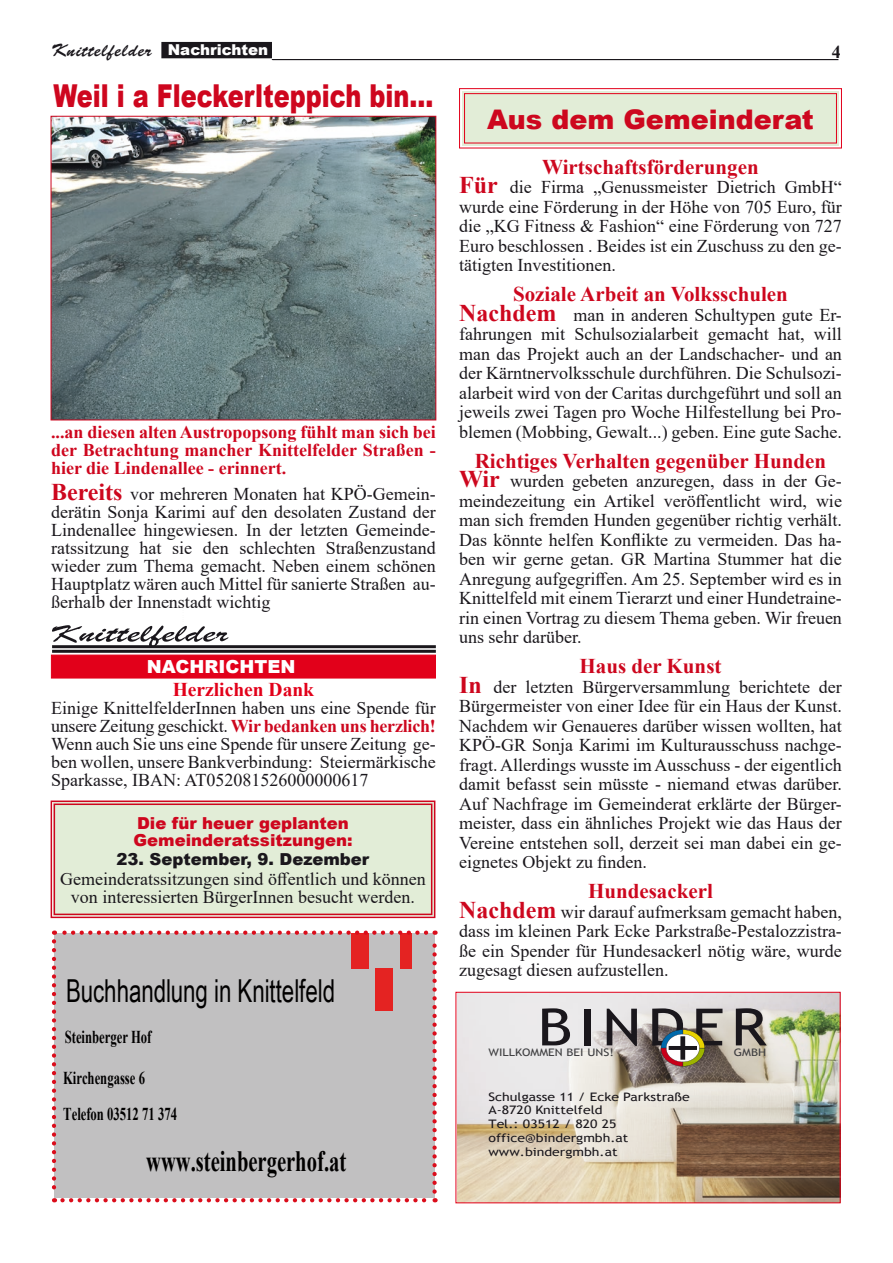
<style>
.page{position:relative;width:893px;height:1263px;background:#fff}
.page>*{position:absolute;margin:0;border:0;box-sizing:border-box;transform-origin:0 0}
.t1{font:51.3px "Trebuchet MS";letter-spacing:.105em;color:#1a171c;scale:1.2 1}
.t2{font:31.65px "Arial Unicode MS";color:#010000;scale:.7 1}
.t3{font:900 31.5px "Arial";color:#ce061e;scale:.76 1}
.t4{font:700 29.4px "Times New Roman";color:#010000;scale:.7 1}
.t5{font:900 27px "Arial";color:#cd071e}
.t6{font:700 21px "Times New Roman";color:#cd071e}
.t7{font:700 19.5px "Times New Roman";color:#e2001a}
.t8{font:700 18.15px/36px "Times New Roman";color:#010000;scale:.7 1}
.t9{font:18px/19.5px "Times New Roman";color:#1a171c;text-align:justify}
.t10{font:700 18px/18px "Times New Roman";color:#ce061e;text-align:justify}
.t11{font:18px "Brush Script Std";letter-spacing:.05em;color:#1a171c}
.t12{font:900 18px "Arial";color:#fff}
.t13{font:700 18px "Times New Roman";color:#1a171c}
.t14{font:900 16.5px "Arial";color:#ce061e}
.t15{font:900 16.5px "Arial";color:#1a171c}
.t16{font:900 15px "Arial";color:#fff}
.t17{font:11.7px/14.1px "Trebuchet MS";color:#1a171c;scale:1.2 1}
.t18{font:10.35px "Trebuchet MS";color:#3e3e40;scale:1.2 1}
.s1{font-weight:700;font-size:24px;color:#cd071e}
.s2{font-weight:700;color:#cd071e}
</style>
<div class="page">
<div style="left:162px;top:42px;width:109px;height:16px;background:#1a171c"></div>
<hr style="left:272px;top:59px;width:566px;height:1px;background:#1a171c">
<div style="left:54px;top:933px;width:381px;height:35px;background:#c1c0c1"></div>
<div style="left:54px;top:968px;width:381px;height:43px;background:#c1c0c1"></div>
<div style="left:54px;top:1011px;width:381px;height:15px;background:#c1c0c1"></div>
<div style="left:54px;top:1026px;width:381px;height:21px;background:#c1c0c1"></div>
<div style="left:54px;top:1047px;width:381px;height:20px;background:#c1c0c1"></div>
<div style="left:54px;top:1067px;width:381px;height:20px;background:#c1c0c1"></div>
<div style="left:54px;top:1087px;width:381px;height:16px;background:#c1c0c1"></div>
<div style="left:54px;top:1103px;width:381px;height:20px;background:#c1c0c1"></div>
<div style="left:54px;top:1123px;width:381px;height:21px;background:#c1c0c1"></div>
<div style="left:54px;top:1144px;width:381px;height:33px;background:#c1c0c1"></div>
<div style="left:54px;top:1177px;width:381px;height:21px;background:#c1c0c1"></div>
<div style="left:351px;top:933px;width:17px;height:35px;background:#e42322"></div>
<div style="left:401px;top:933px;width:11px;height:35px;background:#e42322"></div>
<div style="left:376px;top:968px;width:12px;height:43px;background:#e42322"></div>
<div style="left:388px;top:968px;width:5px;height:43px;background:#e42322"></div>
<svg style="left:52px;top:941px;width:4px;height:261px"></svg>
<svg style="left:62px;top:1198px;width:374px;height:4px"></svg>
<svg style="left:432px;top:930px;width:5px;height:261px"></svg>
<svg style="left:54px;top:930px;width:372px;height:5px"></svg>
<svg style="left:50px;top:800px;width:386px;height:119px;background:#e1e4d1"></svg>
<div style="left:54px;top:803px;width:378px;height:112px;border:1px solid #ce061e"></div>
<img style="left:53px;top:118px;width:381px;height:300px">
<div style="left:51px;top:116px;width:385px;height:304px;border:1px solid #ce061e"></div>
<div style="left:51px;top:655px;width:385px;height:23px;background:#e2001a"></div>
<hr style="left:52px;top:650px;width:384px;height:3px;background:#1a171c">
<img style="left:52px;top:625px;width:176px;height:25px">
<hr style="left:52px;top:645px;width:384px;height:3px;background:#1a171c">
<svg style="left:459px;top:88px;width:383px;height:61px;background:#e4e4d2"></svg>
<div style="left:464px;top:93px;width:373px;height:51px;border:1px solid #e2001a"></div>
<img style="left:458px;top:994px;width:380px;height:207px">
<svg style="left:661px;top:1029px;width:44px;height:37px"></svg>
<div style="left:456px;top:992px;width:384px;height:211px;border:1px solid #e2001a"></div>
<p class="t11" style="left:51px;top:40px;width:102px">Knittelfelder</p>
<p class="t13" style="left:832px;top:39px;width:10px">4</p>
<p class="t16" style="left:168px;top:39px;width:102px">Nachrichten</p>
<p class="t3" style="left:53px;top:73px;width:502px">Weil i a Fleckerlteppich bin...</p>
<p class="t10" style="left:51px;top:423px;width:386px">...an diesen alten Austropopsong fühlt man sich bei der Betrachtung mancher Knittelfelder Straßen - hier die Lindenallee - erinnert.</p>
<p class="t9" style="left:51px;top:484px;width:386px;line-height:18px"><span class="s1">Bereits</span> vor mehreren Monaten hat KPÖ-Gemein&shy;derätin Sonja Karimi auf den desolaten Zustand der Lindenallee hingewiesen. In der letzten Gemeinde&shy;ratssitzung hat sie den schlechten Straßenzustand wieder zum Thema gemacht. Neben einem schönen Hauptplatz wären auch Mittel für sanierte Straßen au&shy;ßerhalb der Innenstadt wichtig</p>
<p class="t12" style="left:147px;top:654px;width:150px">NACHRICHTEN</p>
<p class="t7" style="left:173px;top:676px;width:143px">Herzlichen Dank</p>
<p class="t9" style="left:51px;top:699px;width:386px;line-height:18px">Einige KnittelfelderInnen haben uns eine Spende für unsere Zeitung geschickt. <span class="s2">Wir bedanken uns herzlich!<br></span>Wenn auch Sie uns eine Spende für unsere Zeitung ge&shy;ben wollen, unsere Bankverbindung: Steiermärkische Sparkasse, IBAN: AT052081526000000617</p>
<p class="t14" style="left:137px;top:811px;width:213px">Die für heuer geplanten</p>
<p class="t14" style="left:133px;top:828px;width:221px">Gemeinderatssitzungen:</p>
<p class="t15" style="left:117px;top:847px;width:254px">23. September, 9. Dezember</p>
<p class="t9" style="left:60px;top:869px;width:367px;line-height:18px;text-align:center">Gemeinderatssitzungen sind öffentlich und können von interessierten BürgerInnen besucht werden.</p>
<p class="t2" style="left:66px;top:978px;width:386px">Buchhandlung in Knittelfeld</p>
<p class="t8" style="left:65px;top:1020px;width:125px">Steinberger Hof</p>
<p class="t8" style="left:63px;top:1061px;width:164px">Kirchengasse 6<br>Telefon 03512 71 374</p>
<p class="t4" style="left:146px;top:1151px;width:287px">www.steinbergerhof.at</p>
<p class="t5" style="left:487px;top:99px;width:328px">Aus dem Gemeinderat</p>
<p class="t6" style="left:542px;top:151px;width:218px">Wirtschaftsförderungen</p>
<p class="t9" style="left:459px;top:177px;width:384px"><span class="s1">Für</span> die Firma „Genussmeister Dietrich GmbH“ wurde eine Förderung in der Höhe von 705 Euro, für die „KG Fitness &amp; Fashion“ eine Förderung von 727<br>Euro beschlossen . Beides ist ein Zuschuss zu den ge&shy;tätigten Investitionen.</p>
<p class="t6" style="left:513px;top:279px;width:276px">Soziale Arbeit an Volksschulen</p>
<p class="t9" style="left:459px;top:304px;width:384px"><span class="s1">Nachdem</span> man in anderen Schultypen gute Er&shy;fahrungen mit Schulsozialarbeit gemacht hat, will man das Projekt auch an der Landschacher- und an der Kärntnervolksschule durchführen. Die Schulsozi&shy;alarbeit wird von der Caritas durchgeführt und soll an jeweils zwei Tagen pro Woche Hilfestellung bei Pro&shy;blemen (Mobbing, Gewalt...) geben. Eine gute Sache.</p>
<p class="t6" style="left:475px;top:445px;width:353px">Richtiges Verhalten gegenüber Hunden</p>
<p class="t9" style="left:459px;top:471px;width:384px"><span class="s1">Wir</span> wurden gebeten anzuregen, dass in der Ge&shy;meindezeitung ein Artikel veröffentlicht wird, wie man sich fremden Hunden gegenüber richtig verhält.<br>Das könnte helfen Konflikte zu vermeiden. Das ha&shy;ben wir gerne getan. GR Martina Stummer hat die Anregung aufgegriffen. Am 25. September wird es in Knittelfeld mit einem Tierarzt und einer Hundetraine&shy;rin einen Vortrag zu diesem Thema geben. Wir freuen uns sehr darüber.</p>
<p class="t6" style="left:579px;top:651px;width:143px">Haus der Kunst</p>
<p class="t9" style="left:459px;top:676px;width:384px"><span class="s1">In</span> der letzten Bürgerversammlung berichtete der Bürgermeister von einer Idee für ein Haus der Kunst.<br>Nachdem wir Genaueres darüber wissen wollten, hat KPÖ-GR Sonja Karimi im Kulturausschuss nachge&shy;fragt. Allerdings wusste imAusschuss - der eigentlich damit befasst sein müsste - niemand etwas darüber.<br>Auf Nachfrage im Gemeinderat erklärte der Bürger&shy;meister, dass ein ähnliches Projekt wie das Haus der Vereine entstehen soll, derzeit sei man dabei ein ge&shy;eignetes Objekt zu finden.</p>
<p class="t6" style="left:588px;top:876px;width:126px">Hundesackerl</p>
<p class="t9" style="left:459px;top:901px;width:384px"><span class="s1">Nachdem</span> wir darauf aufmerksam gemacht haben, dass im kleinen Park Ecke Parkstraße-Pestalozzistra&shy;ße ein Spender für Hundesackerl nötig wäre, wurde zugesagt diesen aufzustellen.</p>
<p class="t1" style="left:538px;top:997px;width:192px">BINDER</p>
<p class="t18" style="left:734px;top:1046px;width:28px">GMBH</p>
<p class="t17" style="left:488px;top:1090px;width:169px;line-height:12.8px">Schulgasse 11 / Ecke Parkstraße<br>A-8720 Knittelfeld</p>
<p class="t17" style="left:488px;top:1116px;width:118px">Tel.: 03512 / 820 25 office@bindergmbh.at www.bindergmbh.at</p>
<p class="t18" style="left:488px;top:1046px;width:106px">WILLKOMMEN BEI UNS!</p>
</div>
